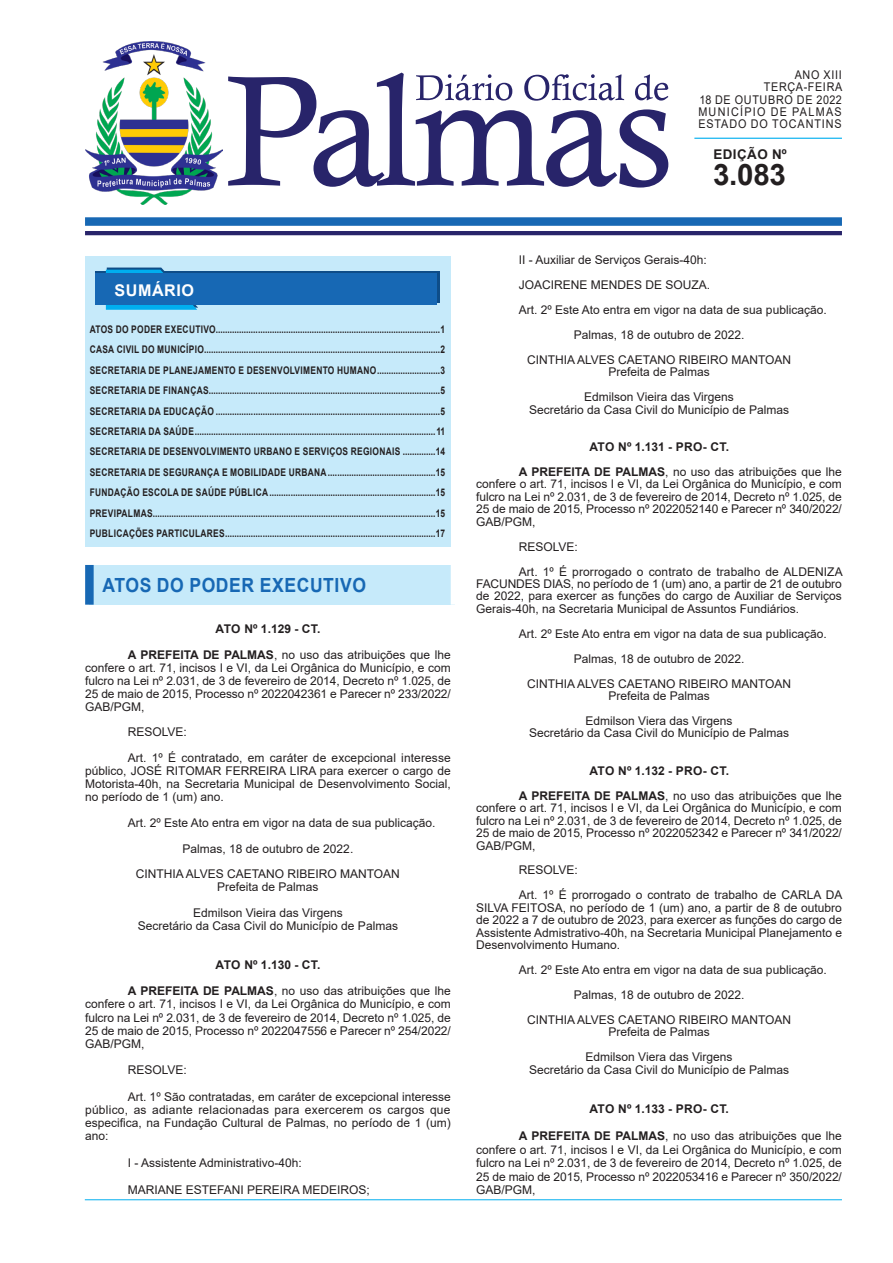
<style>
.page{position:relative;width:893px;height:1263px;background:#fff}
.page>*{position:absolute;margin:0;border:0;box-sizing:border-box;transform-origin:0 0}
.t1{font:700 29.55px "Arial";color:#231f20}
.CHANCELA{font:700 19.5px "Arial";letter-spacing:.035em;color:#1768b4;scale:.9 1}
.t2{font:700 16.2px "Arial";letter-spacing:.035em;color:#fff}
.t3{font:700 13.35px "Arial";letter-spacing:.035em;color:#231f20}
.TEXTO{font:12px/12.5px "Arial";color:#231f20;text-align:justify}
.ASSINATURA{font:12px "Arial";color:#231f20}
.TITULO{font:700 12px "Arial";letter-spacing:.015em;color:#231f20}
.TEXTO-2{font:12px "Arial";letter-spacing:.065em;color:#231f20;scale:.9 1}
.TEXTO-3{font:12px "Arial";letter-spacing:.12em;color:#231f20;scale:.9 1}
.TEXTO-4{font:12px "Arial";letter-spacing:.085em;color:#231f20;scale:.9 1}
.TEXTO-5{font:12px "Arial";color:#231f20;scale:.9 1}
.t4{font:700 10.5px "Arial";letter-spacing:.035em;color:#231f20;scale:.8 1}
.s1{font-weight:700}
</style>
<div class="page">
<div style="left:85px;top:256px;width:366px;height:290px;background:#c6eafa"></div>
<div style="left:85px;top:217px;width:757px;height:9px;background:#1768b4"></div>
<hr style="left:85px;top:231px;width:757px;height:4px;background:#28246a">
<hr style="left:694px;top:138px;width:148px;height:1px;background:#00aeef">
<svg style="left:228px;top:73px;width:440px;height:115px"></svg>
<svg style="left:96px;top:272px;width:344px;height:31px"></svg>
<svg style="left:106px;top:268px;width:92px;height:42px"></svg>
<div style="left:96px;top:274px;width:341px;height:31px;background:#1768b4"></div>
<img style="left:85px;top:41px;width:138px;height:164px">
<hr style="left:85px;top:1199px;width:757px;height:1px;background:#00aeef">
<div style="left:89px;top:565px;width:366px;height:40px;background:#c6eafa"></div>
<div style="left:85px;top:565px;width:9px;height:40px;background:#1768b4"></div>
<div style="left:451px;top:565px;width:8px;height:40px;background:#fff"></div>
<p class="TEXTO-5" style="left:795px;top:67px;width:54px">ANO XIII</p>
<p class="TEXTO-2" style="left:764px;top:79px;width:89px">TERÇA-FEIRA</p>
<p class="TEXTO-2" style="left:699px;top:91px;width:160px">18 DE OUTUBRO DE 2022</p>
<p class="TEXTO-3" style="left:698px;top:104px;width:161px">MUNICÍPIO DE PALMAS</p>
<p class="TEXTO-4" style="left:698px;top:116px;width:161px">ESTADO DO TOCANTINS</p>
<p class="t1" style="left:713px;top:154px;width:74px">3.083</p>
<p class="t3" style="left:713px;top:145px;width:75px">EDIÇÃO Nº</p>
<p class="t2" style="left:114px;top:279px;width:81px">SUMÁRIO</p>
<p class="t4" style="left:90px;top:322px;width:446px">ATOS DO PODER EXECUTIVO................................................................................................1</p>
<p class="t4" style="left:90px;top:342px;width:446px">CASA CIVIL DO MUNICÍPIO.....................................................................................................2</p>
<p class="t4" style="left:90px;top:363px;width:446px">SECRETARIA DE PLANEJAMENTO E DESENVOLVIMENTO HUMANO...........................3</p>
<p class="t4" style="left:90px;top:383px;width:446px">SECRETARIA DE FINANÇAS...................................................................................................5</p>
<p class="t4" style="left:90px;top:403px;width:446px">SECRETARIA DA EDUCAÇÃO ................................................................................................5</p>
<p class="t4" style="left:90px;top:424px;width:446px">SECRETARIA DA SAÚDE.......................................................................................................11</p>
<p class="t4" style="left:90px;top:444px;width:446px">SECRETARIA DE DESENVOLVIMENTO URBANO E SERVIÇOS REGIONAIS ..............14</p>
<p class="t4" style="left:90px;top:465px;width:446px">SECRETARIA DE SEGURANÇA E MOBILIDADE URBANA ..............................................15</p>
<p class="t4" style="left:90px;top:485px;width:446px">FUNDAÇÃO ESCOLA DE SAÚDE PÚBLICA .......................................................................15</p>
<p class="t4" style="left:90px;top:505px;width:446px">PREVIPALMAS.........................................................................................................................15</p>
<p class="t4" style="left:90px;top:526px;width:446px">PUBLICAÇÕES PARTICULARES..........................................................................................17</p>
<p class="CHANCELA" style="left:102px;top:571px;width:294px">ATOS DO PODER EXECUTIVO</p>
<p class="TITULO" style="left:216px;top:620px;width:106px">ATO Nº 1.129 - CT.</p>
<p class="TEXTO" style="left:85px;top:648px;width:367px;line-height:12.9px;text-indent:43px"><span class="s1">A PREFEITA DE PALMAS</span>, no uso das atribuições que lhe confere o art. 71, incisos I e VI, da Lei Orgânica do Município, e com fulcro na Lei nº 2.031, de 3 de fevereiro de 2014, Decreto nº 1.025, de 25 de maio de 2015, Processo nº 2022042361 e Parecer nº 233/2022/ GAB/PGM,</p>
<p class="TEXTO" style="left:128px;top:726px;width:61px">RESOLVE:</p>
<p class="TEXTO" style="left:85px;top:751px;width:367px;line-height:12.9px;text-indent:43px">Art. 1º É contratado, em caráter de excepcional interesse público, JOSÉ RITOMAR FERREIRA LIRA para exercer o cargo de Motorista-40h, na Secretaria Municipal de Desenvolvimento Social, no período de 1 (um) ano.</p>
<p class="TEXTO" style="left:128px;top:816px;width:309px">Art. 2º Este Ato entra em vigor na data de sua publicação.</p>
<p class="ASSINATURA" style="left:183px;top:840px;width:172px">Palmas, 18 de outubro de 2022.</p>
<p class="ASSINATURA" style="left:136px;top:866px;width:266px">CINTHIA ALVES CAETANO RIBEIRO MANTOAN</p>
<p class="ASSINATURA" style="left:217px;top:879px;width:103px">Prefeita de Palmas</p>
<p class="ASSINATURA" style="left:193px;top:904px;width:151px">Edmilson Vieira das Virgens</p>
<p class="ASSINATURA" style="left:138px;top:917px;width:262px">Secretário da Casa Civil do Município de Palmas</p>
<p class="TITULO" style="left:216px;top:956px;width:106px">ATO Nº 1.130 - CT.</p>
<p class="TEXTO" style="left:85px;top:984px;width:367px;line-height:13.2px;text-indent:43px"><span class="s1">A PREFEITA DE PALMAS</span>, no uso das atribuições que lhe confere o art. 71, incisos I e VI, da Lei Orgânica do Município, e com fulcro na Lei nº 2.031, de 3 de fevereiro de 2014, Decreto nº 1.025, de 25 de maio de 2015, Processo nº 2022047556 e Parecer nº 254/2022/ GAB/PGM,</p>
<p class="TEXTO" style="left:128px;top:1064px;width:61px">RESOLVE:</p>
<p class="TEXTO" style="left:85px;top:1090px;width:367px;line-height:13.2px;text-indent:43px">Art. 1º São contratadas, em caráter de excepcional interesse público, as adiante relacionadas para exercerem os cargos que especifica, na Fundação Cultural de Palmas, no período de 1 (um) ano:</p>
<p class="TEXTO" style="left:128px;top:1156px;width:176px">I - Assistente Administrativo-40h:</p>
<p class="TEXTO" style="left:128px;top:1183px;width:244px">MARIANE ESTEFANI PEREIRA MEDEIROS;</p>
<p class="TEXTO" style="left:519px;top:254px;width:190px">II - Auxiliar de Serviços Gerais-40h:</p>
<p class="TEXTO" style="left:519px;top:279px;width:193px">JOACIRENE MENDES DE SOUZA.</p>
<p class="TEXTO" style="left:519px;top:304px;width:309px">Art. 2º Este Ato entra em vigor na data de sua publicação.</p>
<p class="ASSINATURA" style="left:574px;top:326px;width:172px">Palmas, 18 de outubro de 2022.</p>
<p class="ASSINATURA" style="left:527px;top:351px;width:266px">CINTHIA ALVES CAETANO RIBEIRO MANTOAN</p>
<p class="ASSINATURA" style="left:608px;top:364px;width:103px">Prefeita de Palmas</p>
<p class="ASSINATURA" style="left:584px;top:389px;width:151px">Edmilson Vieira das Virgens</p>
<p class="ASSINATURA" style="left:529px;top:401px;width:262px">Secretário da Casa Civil do Município de Palmas</p>
<p class="TITULO" style="left:589px;top:438px;width:141px">ATO Nº 1.131 - PRO- CT.</p>
<p class="TEXTO" style="left:476px;top:465px;width:367px;text-indent:43px"><span class="s1">A PREFEITA DE PALMAS</span>, no uso das atribuições que lhe confere o art. 71, incisos I e VI, da Lei Orgânica do Município, e com fulcro na Lei nº 2.031, de 3 de fevereiro de 2014, Decreto nº 1.025, de 25 de maio de 2015, Processo nº 2022052140 e Parecer nº 340/2022/ GAB/PGM,</p>
<p class="TEXTO" style="left:519px;top:540px;width:61px">RESOLVE:</p>
<p class="TEXTO" style="left:476px;top:565px;width:368px;text-indent:43px">Art. 1º É prorrogado o contrato de trabalho de ALDENIZA FACUNDES DIAS, no período de 1 (um) ano, a partir de 21 de outubro de 2022, para exercer as funções do cargo de Auxiliar de Serviços Gerais-40h, na Secretaria Municipal de Assuntos Fundiários.</p>
<p class="TEXTO" style="left:519px;top:627px;width:309px">Art. 2º Este Ato entra em vigor na data de sua publicação.</p>
<p class="ASSINATURA" style="left:574px;top:650px;width:172px">Palmas, 18 de outubro de 2022.</p>
<p class="ASSINATURA" style="left:527px;top:675px;width:266px">CINTHIA ALVES CAETANO RIBEIRO MANTOAN</p>
<p class="ASSINATURA" style="left:608px;top:688px;width:103px">Prefeita de Palmas</p>
<p class="ASSINATURA" style="left:586px;top:712px;width:148px">Edmilson Viera das Virgens</p>
<p class="ASSINATURA" style="left:529px;top:725px;width:262px">Secretário da Casa Civil do Município de Palmas</p>
<p class="TITULO" style="left:589px;top:762px;width:141px">ATO Nº 1.132 - PRO- CT.</p>
<p class="TEXTO" style="left:476px;top:789px;width:367px;text-indent:43px"><span class="s1">A PREFEITA DE PALMAS</span>, no uso das atribuições que lhe confere o art. 71, incisos I e VI, da Lei Orgânica do Município, e com fulcro na Lei nº 2.031, de 3 de fevereiro de 2014, Decreto nº 1.025, de 25 de maio de 2015, Processo nº 2022052342 e Parecer nº 341/2022/ GAB/PGM,</p>
<p class="TEXTO" style="left:519px;top:864px;width:61px">RESOLVE:</p>
<p class="TEXTO" style="left:476px;top:889px;width:368px;text-indent:43px">Art. 1º É prorrogado o contrato de trabalho de CARLA DA SILVA FEITOSA, no período de 1 (um) ano, a partir de 8 de outubro de 2022 a 7 de outubro de 2023, para exercer as funções do cargo de Assistente Admistrativo-40h, na Secretaria Municipal Planejamento e Desenvolvimento Humano.</p>
<p class="TEXTO" style="left:519px;top:963px;width:309px">Art. 2º Este Ato entra em vigor na data de sua publicação.</p>
<p class="ASSINATURA" style="left:574px;top:986px;width:172px">Palmas, 18 de outubro de 2022.</p>
<p class="ASSINATURA" style="left:527px;top:1011px;width:266px">CINTHIA ALVES CAETANO RIBEIRO MANTOAN</p>
<p class="ASSINATURA" style="left:608px;top:1024px;width:103px">Prefeita de Palmas</p>
<p class="ASSINATURA" style="left:586px;top:1049px;width:148px">Edmilson Viera das Virgens</p>
<p class="ASSINATURA" style="left:529px;top:1061px;width:262px">Secretário da Casa Civil do Município de Palmas</p>
<p class="TITULO" style="left:589px;top:1100px;width:141px">ATO Nº 1.133 - PRO- CT.</p>
<p class="TEXTO" style="left:476px;top:1129px;width:367px;line-height:13.5px;text-indent:43px"><span class="s1">A PREFEITA DE PALMAS</span>, no uso das atribuições que lhe confere o art. 71, incisos I e VI, da Lei Orgânica do Município, e com fulcro na Lei nº 2.031, de 3 de fevereiro de 2014, Decreto nº 1.025, de 25 de maio de 2015, Processo nº 2022053416 e Parecer nº 350/2022/ GAB/PGM,</p>
</div>
